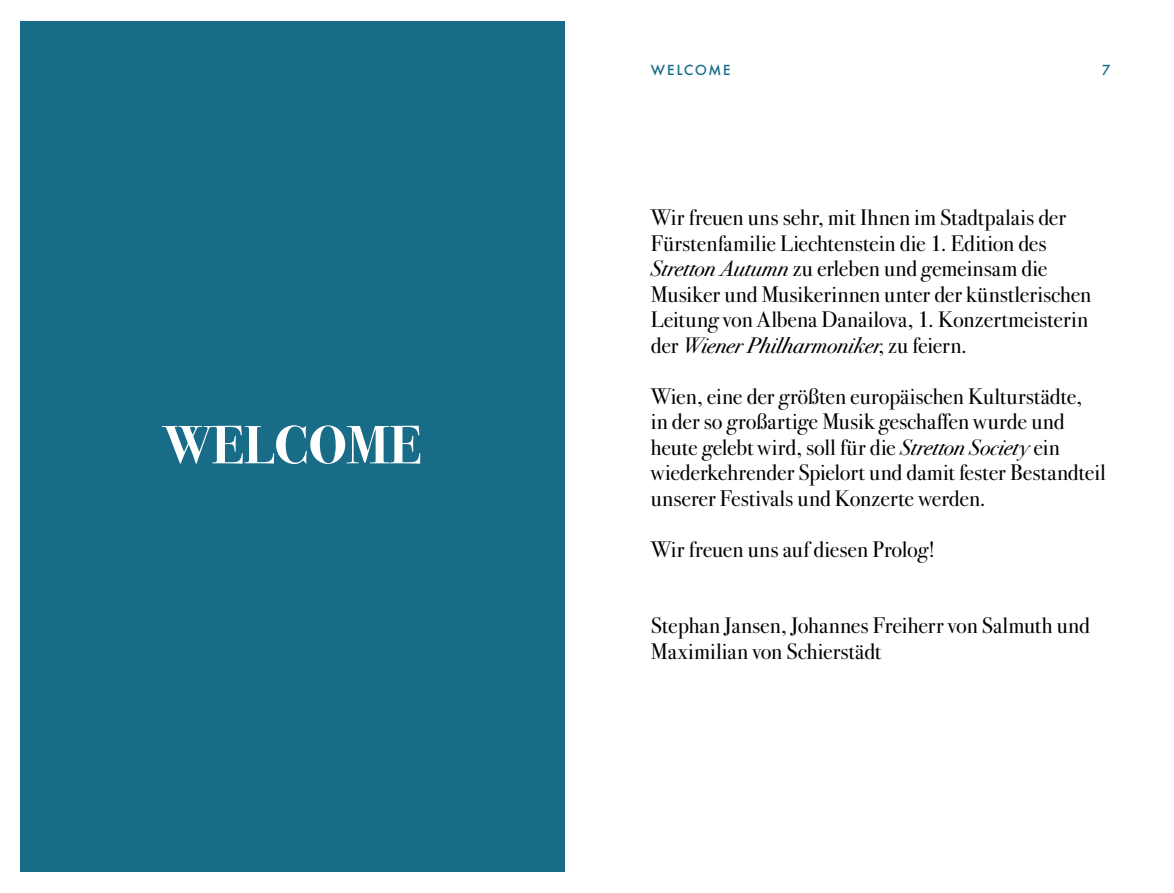
<style>
.page{position:relative;width:1174px;height:893px;background:#fff}
.page>*{position:absolute;margin:0;border:0;box-sizing:border-box;transform-origin:0 0}
.t1{font:700 54px "Bodoni Sev ITC Pro";color:#fff}
.t2{font:22.5px/25.5px "Bodoni Sev ITC Pro";letter-spacing:.005em;color:#000}
.t3{font:500 13.5px "Futura Now Text";letter-spacing:.11em;color:#186c88}
.s1{font-style:italic}
</style>
<div class="page">
<div style="left:20px;top:21px;width:544px;height:851px;background:#186c88"></div>
<h1 class="t1" style="left:163px;top:413px;width:260px">WELCOME</h1>
<p class="t3" style="left:651px;top:59px;width:82px">WELCOME</p>
<p class="t3" style="left:1102px;top:59px;width:10px">7</p>
<p class="t2" style="left:651px;top:205px;width:442px">Wir freuen uns sehr, mit Ihnen im Stadtpalais der Fürstenfamilie Liechtenstein die 1. Edition des <span class="s1">Stretton Autumn</span> zu erleben und gemeinsam die Musiker und Musikerinnen unter der künstlerischen Leitung von Albena Danailova, 1. Konzertmeisterin der <span class="s1">Wiener Philharmoniker</span>, zu feiern.</p>
<p class="t2" style="left:651px;top:383px;width:456px">Wien, eine der größten europäischen Kulturstädte,<br>in der so großartige Musik geschaffen wurde und heute gelebt wird, soll für die <span class="s1">Stretton Society</span> ein wiederkehrender Spielort und damit fester Bestandteil unserer Festivals und Konzerte werden.</p>
<p class="t2" style="left:651px;top:536px;width:286px">Wir freuen uns auf diesen Prolog!</p>
<p class="t2" style="left:651px;top:613px;width:440px">Stephan Jansen, Johannes Freiherr von Salmuth und<br>Maximilian von Schierstädt</p>
</div>
